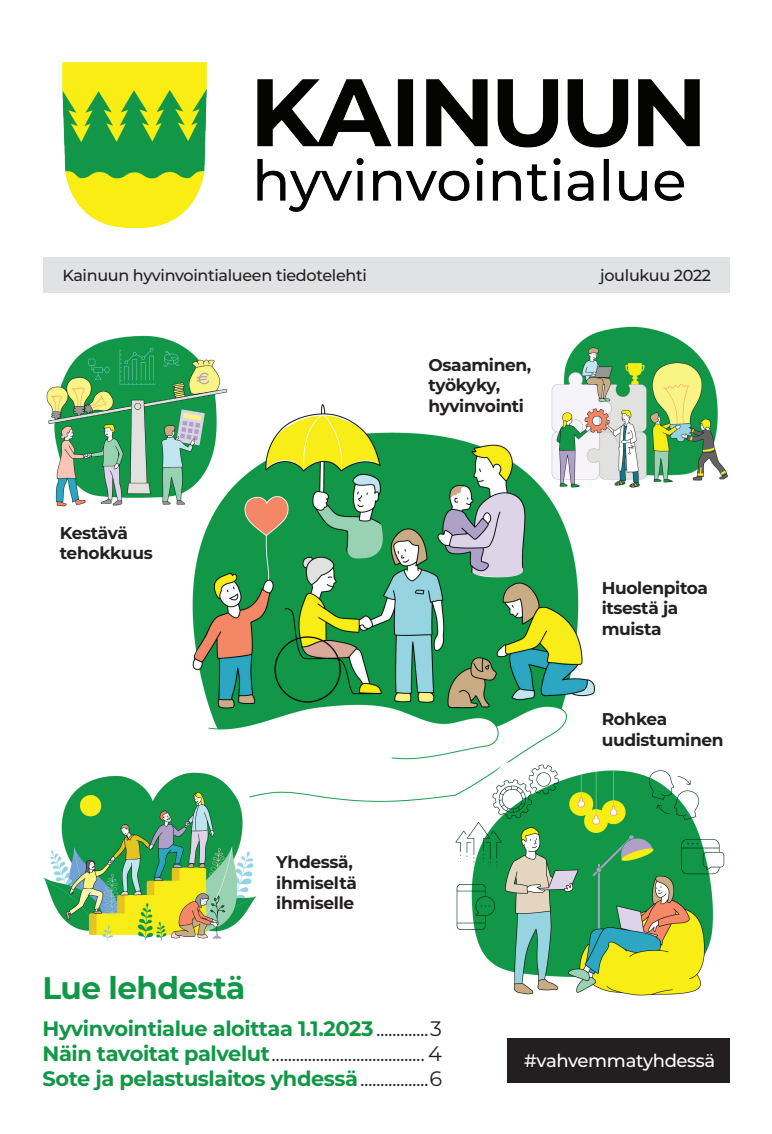
<style>
.page{position:relative;width:772px;height:1134px;background:#fff}
.page>*{position:absolute;margin:0;border:0;box-sizing:border-box;transform-origin:0 0}
.t1{font:700 31.1px "Montserrat";letter-spacing:-.02em;color:#119747}
.t2{font:700 20.9px/25.1px "Montserrat";letter-spacing:-.02em;color:#119747;text-align:justify}
.t3{font:500 18px "Montserrat";letter-spacing:-.02em;color:#fff}
.t4{font:700 17px/20.4px "Montserrat";letter-spacing:-.02em;color:#231f20}
.t5{font:500 16px "Montserrat";letter-spacing:-.02em;color:#231f20}
.s1{font-weight:400;color:#231f20}
</style>
<div class="page">
<img style="left:192px;top:404px;width:403px;height:398px">
<div style="left:43px;top:257px;width:686px;height:36px;background:#e1e2e4"></div>
<div style="left:506px;top:1038px;width:223px;height:45px;background:#231f20"></div>
<img style="left:63px;top:62px;width:636px;height:166px">
<img style="left:46px;top:335px;width:184px;height:176px">
<img style="left:548px;top:326px;width:180px;height:165px">
<img style="left:454px;top:763px;width:271px;height:233px">
<img style="left:44px;top:772px;width:215px;height:169px">
<p class="t5" style="left:62px;top:264px;width:306px">Kainuun hyvinvointialueen tiedotelehti</p>
<p class="t5" style="left:599px;top:264px;width:112px">joulukuu 2022</p>
<p class="t4" style="left:60px;top:522px;width:94px">Kestävä tehokkuus</p>
<h1 class="t1" style="left:43px;top:965px;width:204px">Lue lehdestä</h1>
<p class="t4" style="left:276px;top:851px;width:82px">Yhdessä, ihmiseltä ihmiselle</p>
<p class="t4" style="left:428px;top:354px;width:104px">Osaaminen, työkyky, hyvinvointi</p>
<p class="t4" style="left:601px;top:577px;width:108px">Huolenpitoa itsestä ja muista</p>
<p class="t4" style="left:601px;top:708px;width:123px">Rohkea uudistuminen</p>
<p class="t2" style="left:43px;top:1015px;width:401px">Hyvinvointialue aloittaa 1.1.2023<span class="s1">.............3<br></span>Näin tavoitat palvelut<span class="s1">...................................... 4<br></span>Sote ja pelastuslaitos yhdessä<span class="s1">.................6</span></p>
<p class="t3" style="left:524px;top:1048px;width:192px">#vahvemmatyhdessä</p>
</div>
